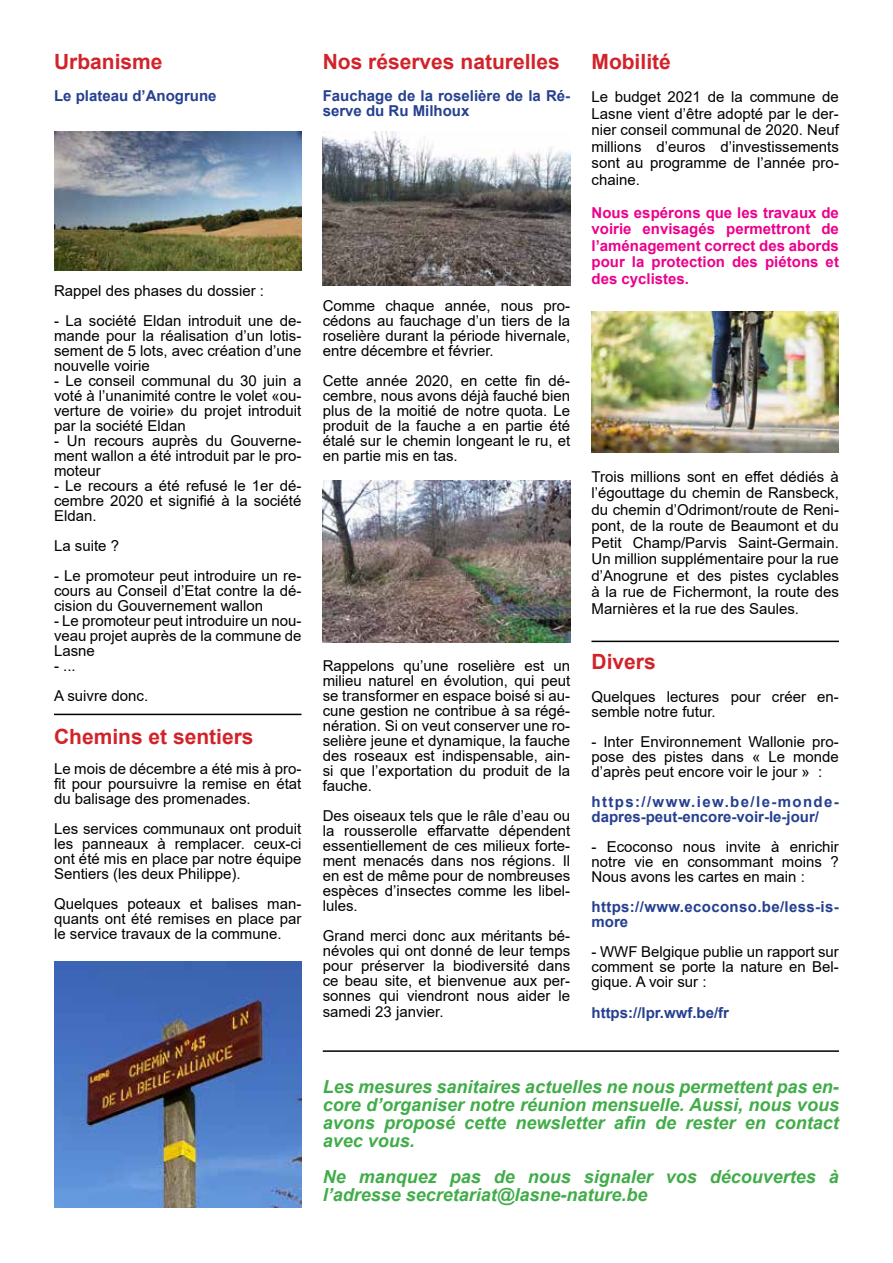
<style>
.page{position:relative;width:893px;height:1263px;background:#fff}
.page>*{position:absolute;margin:0;border:0;box-sizing:border-box;transform-origin:0 0}
.t1{font:700 21px "Arial";color:#d2232a}
.t2{font:italic 700 18px/18px "Arial";color:#41ad49;text-align:justify}
.t3{font:15px/15px "Arial";color:#000;text-align:justify}
.t4{font:700 15px/15px "Arial";color:#25408f}
.t5{font:700 15px/16.5px "Arial";color:#ec008c;text-align:justify}
.t6{font:700 15px/15px "Arial";letter-spacing:.025em;color:#25408f}
</style>
<div class="page">
<hr style="left:54px;top:714px;width:247px;height:1px;background:#000">
<hr style="left:591px;top:641px;width:248px;height:1px;background:#000">
<hr style="left:323px;top:1050px;width:516px;height:2px;background:#000">
<img style="left:323px;top:131px;width:247px;height:155px">
<img style="left:323px;top:480px;width:247px;height:162px">
<img style="left:54px;top:961px;width:247px;height:247px">
<img style="left:54px;top:131px;width:247px;height:139px">
<img style="left:591px;top:312px;width:248px;height:140px">
<h1 class="t1" style="left:54px;top:47px;width:110px">Urbanisme</h1>
<p class="t4" style="left:54px;top:88px;width:164px">Le plateau d’Anogrune</p>
<h1 class="t1" style="left:323px;top:47px;width:238px">Nos réserves naturelles</h1>
<p class="t4" style="left:323px;top:88px;width:249px">Fauchage de la roselière de la Ré&shy;serve du Ru Milhoux</p>
<p class="t3" style="left:54px;top:283px;width:212px">Rappel des phases du dossier :</p>
<p class="t3" style="left:54px;top:313px;width:249px">- La société Eldan introduit une de&shy;mande pour la réalisation d’un lotis&shy;sement de 5 lots, avec création d’une nouvelle voirie</p>
<p class="t3" style="left:54px;top:373px;width:249px">- Le conseil communal du 30 juin a voté à l’unanimité contre le volet «ou&shy;verture de voirie» du projet introduit par la société Eldan</p>
<p class="t3" style="left:54px;top:433px;width:249px">- Un recours auprès du Gouverne&shy;ment wallon a été introduit par le pro&shy;moteur</p>
<p class="t3" style="left:54px;top:478px;width:249px">- Le recours a été refusé le 1er dé&shy;cembre 2020 et signifié à la société Eldan.</p>
<p class="t3" style="left:54px;top:538px;width:67px">La suite ?</p>
<p class="t3" style="left:54px;top:568px;width:249px">- Le promoteur peut introduire un re&shy;cours au Conseil d’Etat contre la dé&shy;cision du Gouvernement wallon</p>
<p class="t3" style="left:54px;top:613px;width:249px">- Le promoteur peut introduire un nou&shy;veau projet auprès de la commune de Lasne</p>
<p class="t3" style="left:54px;top:650px;width:96px;line-height:30px">- ...<br>A suivre donc.</p>
<h1 class="t1" style="left:54px;top:722px;width:201px">Chemins et sentiers</h1>
<p class="t3" style="left:54px;top:761px;width:249px">Le mois de décembre a été mis à pro&shy;fit pour poursuivre la remise en état du balisage des promenades.</p>
<p class="t3" style="left:54px;top:821px;width:249px">Les services communaux ont produit les panneaux à remplacer. ceux-ci ont été mis en place par notre équipe Sentiers (les deux Philippe).</p>
<p class="t3" style="left:54px;top:896px;width:249px">Quelques poteaux et balises man&shy;quants ont été remises en place par le service travaux de la commune.</p>
<p class="t3" style="left:323px;top:298px;width:249px">Comme chaque année, nous pro&shy;cédons au fauchage d’un tiers de la roselière durant la période hivernale, entre décembre et février.</p>
<p class="t3" style="left:323px;top:373px;width:249px">Cette année 2020, en cette fin dé&shy;cembre, nous avons déjà fauché bien plus de la moitié de notre quota. Le produit de la fauche a en partie été étalé sur le chemin longeant le ru, et en partie mis en tas.</p>
<p class="t3" style="left:323px;top:658px;width:249px">Rappelons qu’une roselière est un milieu naturel en évolution, qui peut se transformer en espace boisé si au&shy;cune gestion ne contribue à sa régé&shy;nération. Si on veut conserver une ro&shy;selière jeune et dynamique, la fauche des roseaux est indispensable, ain&shy;si que l’exportation du produit de la fauche.</p>
<p class="t3" style="left:323px;top:808px;width:249px">Des oiseaux tels que le râle d’eau ou la rousserolle effarvatte dépendent essentiellement de ces milieux forte&shy;ment menacés dans nos régions. Il en est de même pour de nombreuses espèces d’insectes comme les libel&shy;lules.</p>
<p class="t3" style="left:323px;top:928px;width:249px">Grand merci donc aux méritants bé&shy;névoles qui ont donné de leur temps pour préserver la biodiversité dans ce beau site, et bienvenue aux per&shy;sonnes qui viendront nous aider le</p>
<p class="t3" style="left:323px;top:1004px;width:122px">samedi 23 janvier.</p>
<h1 class="t1" style="left:591px;top:47px;width:81px">Mobilité</h1>
<p class="t3" style="left:591px;top:89px;width:249px;line-height:16.5px">Le budget 2021 de la commune de Lasne vient d’être adopté par le der&shy;nier conseil communal de 2020. Neuf millions d’euros d’investissements sont au programme de l’année pro&shy;chaine.</p>
<p class="t5" style="left:591px;top:204px;width:249px">Nous espérons que les travaux de voirie envisagés permettront de l’aménagement correct des abords pour la protection des piétons et des cyclistes.</p>
<p class="t3" style="left:591px;top:468px;width:249px;line-height:16.5px">Trois millions sont en effet dédiés à l’égouttage du chemin de Ransbeck, du chemin d’Odrimont/route de Reni&shy;pont, de la route de Beaumont et du Petit Champ/Parvis Saint-Germain.<br>Un million supplémentaire pour la rue d’Anogrune et des pistes cyclables à la rue de Fichermont, la route des Marnières et la rue des Saules.</p>
<h1 class="t1" style="left:591px;top:647px;width:66px">Divers</h1>
<p class="t3" style="left:591px;top:689px;width:249px">Quelques lectures pour créer en&shy;semble notre futur.</p>
<p class="t3" style="left:591px;top:734px;width:249px">- Inter Environnement Wallonie pro&shy;pose des pistes dans « Le monde d’après peut encore voir le jour » :</p>
<p class="t4" style="left:591px;top:794px;width:249px">https://www.iew.be/le-monde&shy;dapres-peut-encore-voir-le-jour/</p>
<p class="t3" style="left:591px;top:839px;width:249px">- Ecoconso nous invite à enrichir notre vie en consommant moins ?<br>Nous avons les cartes en main :</p>
<p class="t6" style="left:591px;top:899px;width:249px">https://www.ecoconso.be/less-is&shy;more</p>
<p class="t3" style="left:591px;top:944px;width:249px">- WWF Belgique publie un rapport sur comment se porte la nature en Bel&shy;gique. A voir sur :</p>
<p class="t4" style="left:591px;top:1006px;width:139px">https://lpr.wwf.be/fr</p>
<p class="t2" style="left:323px;top:1078px;width:518px">Les mesures sanitaires actuelles ne nous permettent pas en&shy;core d’organiser notre réunion mensuelle. Aussi, nous vous avons proposé cette newsletter afin de rester en contact avec vous.</p>
<p class="t2" style="left:323px;top:1168px;width:518px">Ne manquez pas de nous signaler vos découvertes à l’adresse secretariat@lasne-nature.be</p>
</div>
